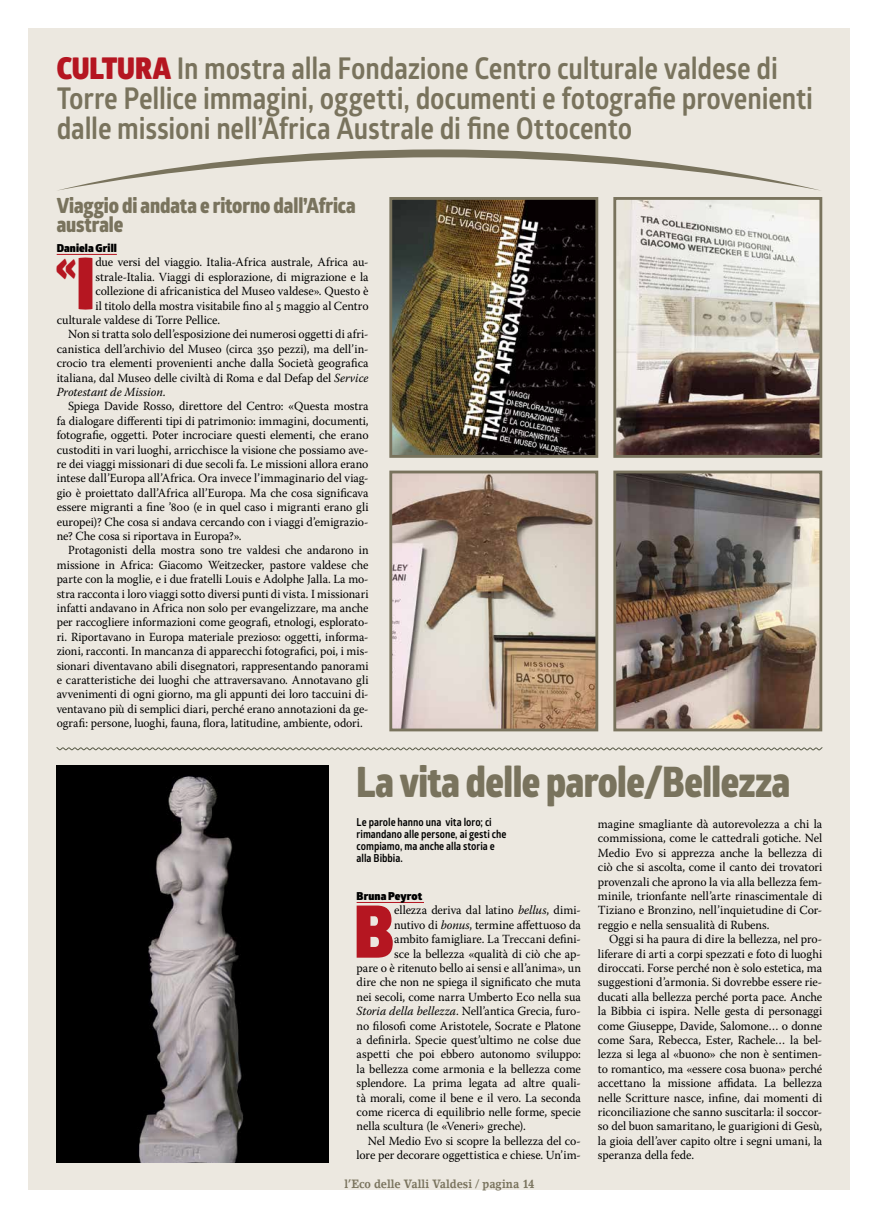
<style>
.page{position:relative;width:879px;height:1219px;background:#fff}
.page>*{position:absolute;margin:0;border:0;box-sizing:border-box;transform-origin:0 0}
.t1{font:900 72.4px "Glober";color:#b51621;scale:.88 1}
.t2{font:800 42px "Glober";letter-spacing:-.015em;color:#79735d;scale:.85 1}
.t3{font:900 40.9px "Glober";color:#b51621;scale:.88 1}
.t4{font:700 30px/30px "Glober";letter-spacing:-.005em;color:#79735d;scale:.88 1}
.t5{font:800 21px/19px "Glober";letter-spacing:-.005em;color:#79735d;scale:.88 1}
.t6{font:12.4px/14.4px "Warnock Pro";letter-spacing:-.005em;color:#000;text-align:justify;scale:.96 1}
.t7{font:12.4px "Warnock Pro";letter-spacing:-.005em;color:#000;scale:.95 1}
.t8{font:italic 12.4px "Warnock Pro";letter-spacing:-.005em;color:#000;scale:.96 1}
.t9{font:700 12px "Lino Letter Std";letter-spacing:-.005em;color:#79735d;scale:.88 1}
.t10{font:700 11px/12px "Glober";color:#000;scale:.88 1}
.t11{font:900 11px "Glober";letter-spacing:.01em;color:#000}
.s1{font-weight:900;color:#b51621}
.s2{font-size:72.4px}
.s3{font-style:italic}
.s4{font-style:normal}
</style>
<div class="page">
<div style="left:28px;top:28px;width:821px;height:1162px;background:#ece8e0"></div>
<hr style="left:57px;top:254px;width:60px;height:1px;background:#b51621">
<svg style="left:58px;top:149px;width:762px;height:42px"></svg>
<img style="left:393px;top:201px;width:201px;height:253px">
<div style="left:389px;top:197px;width:209px;height:261px;border:3px solid #79735d"></div>
<img style="left:617px;top:201px;width:201px;height:253px">
<div style="left:613px;top:197px;width:209px;height:261px;border:3px solid #79735d"></div>
<img style="left:393px;top:475px;width:201px;height:252px">
<div style="left:389px;top:471px;width:209px;height:260px;border:3px solid #79735d"></div>
<img style="left:617px;top:475px;width:201px;height:252px">
<div style="left:613px;top:471px;width:209px;height:260px;border:3px solid #79735d"></div>
<hr style="left:357px;top:902px;width:67px;height:1px;background:#b51621">
<img style="left:57px;top:765px;width:272px;height:397px">
<svg style="left:56px;top:747px;width:766px;height:4px"></svg>
<h3 class="t4" style="left:57px;top:52px;width:861px"><span class="s1">CULTURA</span> In mostra alla Fondazione Centro culturale valdese di<br>Torre Pellice immagini, oggetti, documenti e fotografie provenienti dalle missioni nell’Africa Australe di fine Ottocento</h3>
<h3 class="t5" style="left:57px;top:196px;width:341px">Viaggio di andata e ritorno dall’Africa australe</h3>
<p class="t11" style="left:57px;top:240px;width:62px">Daniela Grill</p>
<h3 class="t3" style="left:56px;top:234px;width:46px">«<span class="s2">I</span></h3>
<p class="t6" style="left:95px;top:255px;width:286px">due versi del viaggio. Italia-Africa australe, Africa au-</p>
<p class="t6" style="left:95px;top:269px;width:286px">strale-Italia. Viaggi di esplorazione, di migrazione e la</p>
<p class="t6" style="left:95px;top:284px;width:286px">collezione di africanistica del Museo valdese». Questo è</p>
<p class="t6" style="left:95px;top:298px;width:286px">il titolo della mostra visitabile fino al 5 maggio al Centro</p>
<p class="t6" style="left:57px;top:313px;width:172px">culturale valdese di Torre Pellice.</p>
<p class="t6" style="left:68px;top:327px;width:314px">Non si tratta solo dell’esposizione dei numerosi oggetti di afri-</p>
<p class="t6" style="left:57px;top:341px;width:326px">canistica dell’archivio del Museo (circa 350 pezzi), ma dell’in-</p>
<p class="t6" style="left:57px;top:356px;width:326px">crocio tra elementi provenienti anche dalla Società geografica</p>
<p class="t6" style="left:57px;top:370px;width:326px">italiana, dal Museo delle civiltà di Roma e dal Defap del <span class="s3">Service</span></p>
<p class="t8" style="left:57px;top:384px;width:115px">Protestant de Mission<span class="s4">.</span></p>
<p class="t6" style="left:68px;top:399px;width:315px">Spiega Davide Rosso, direttore del Centro: «Questa mostra</p>
<p class="t6" style="left:57px;top:413px;width:326px">fa dialogare differenti tipi di patrimonio: immagini, documenti,</p>
<p class="t6" style="left:57px;top:428px;width:326px">fotografie, oggetti. Poter incrociare questi elementi, che erano</p>
<p class="t6" style="left:57px;top:442px;width:326px">custoditi in vari luoghi, arricchisce la visione che possiamo ave-</p>
<p class="t6" style="left:57px;top:457px;width:326px">re dei viaggi missionari di due secoli fa. Le missioni allora erano</p>
<p class="t6" style="left:57px;top:471px;width:326px">intese dall’Europa all’Africa. Ora invece l’immaginario del viag-</p>
<p class="t6" style="left:57px;top:485px;width:326px">gio è proiettato dall’Africa all’Europa. Ma che cosa significava</p>
<p class="t6" style="left:57px;top:500px;width:326px">essere migranti a fine ’800 (e in quel caso i migranti erano gli</p>
<p class="t6" style="left:57px;top:514px;width:326px">europei)? Che cosa si andava cercando con i viaggi d’emigrazio-</p>
<p class="t6" style="left:57px;top:529px;width:194px">ne? Che cosa si riportava in Europa?».</p>
<p class="t7" style="left:68px;top:543px;width:318px">Protagonisti della mostra sono tre valdesi che andarono in</p>
<p class="t7" style="left:57px;top:557px;width:330px">missione in Africa: Giacomo Weitzecker, pastore valdese che</p>
<p class="t7" style="left:57px;top:572px;width:330px">parte con la moglie, e i due fratelli Louis e Adolphe Jalla. La mo-</p>
<p class="t7" style="left:57px;top:586px;width:330px">stra racconta i loro viaggi sotto diversi punti di vista. I missionari</p>
<p class="t7" style="left:57px;top:600px;width:330px">infatti andavano in Africa non solo per evangelizzare, ma anche</p>
<p class="t7" style="left:57px;top:615px;width:330px">per raccogliere informazioni come geografi, etnologi, esplorato-</p>
<p class="t7" style="left:57px;top:629px;width:330px">ri. Riportavano in Europa materiale prezioso: oggetti, informa-</p>
<p class="t7" style="left:57px;top:644px;width:330px">zioni, racconti. In mancanza di apparecchi fotografici, poi, i mis-</p>
<p class="t7" style="left:57px;top:658px;width:330px">sionari diventavano abili disegnatori, rappresentando panorami</p>
<p class="t7" style="left:57px;top:672px;width:330px">e caratteristiche dei luoghi che attraversavano. Annotavano gli</p>
<p class="t7" style="left:57px;top:687px;width:330px">avvenimenti di ogni giorno, ma gli appunti dei loro taccuini di-</p>
<p class="t7" style="left:57px;top:701px;width:330px">ventavano più di semplici diari, perché erano annotazioni da ge-</p>
<p class="t7" style="left:57px;top:716px;width:324px">ografi: persone, luoghi, fauna, flora, latitudine, ambiente, odori.</p>
<h2 class="t2" style="left:356px;top:750px;width:512px">La vita delle parole/Bellezza</h2>
<p class="t10" style="left:357px;top:816px;width:172px">Le parole hanno una vita loro; ci rimandano alle persone, ai gesti che compiamo, ma anche alla storia e alla Bibbia.</p>
<p class="t11" style="left:357px;top:888px;width:67px">Bruna Peyrot</p>
<h1 class="t1" style="left:354px;top:876px;width:47px">B</h1>
<p class="t6" style="left:394px;top:903px;width:196px">ellezza deriva dal latino <span class="s3">bellus</span>, dimi-</p>
<p class="t6" style="left:394px;top:917px;width:196px">nutivo di <span class="s3">bonus</span>, termine affettuoso da</p>
<p class="t6" style="left:394px;top:932px;width:196px">ambito famigliare. La Treccani defini-</p>
<p class="t6" style="left:394px;top:946px;width:196px">sce la bellezza «qualità di ciò che ap-</p>
<p class="t6" style="left:357px;top:961px;width:235px">pare o è ritenuto bello ai sensi e all’anima», un</p>
<p class="t6" style="left:357px;top:975px;width:235px">dire che non ne spiega il significato che muta</p>
<p class="t6" style="left:357px;top:989px;width:235px">nei secoli, come narra Umberto Eco nella sua</p>
<p class="t6" style="left:357px;top:1004px;width:235px"><span class="s3">Storia della bellezza</span>. Nell’antica Grecia, furo-</p>
<p class="t6" style="left:357px;top:1018px;width:235px">no filosofi come Aristotele, Socrate e Platone</p>
<p class="t6" style="left:357px;top:1033px;width:235px">a definirla. Specie quest’ultimo ne colse due</p>
<p class="t6" style="left:357px;top:1047px;width:235px">aspetti che poi ebbero autonomo sviluppo:</p>
<p class="t6" style="left:357px;top:1061px;width:235px">la bellezza come armonia e la bellezza come</p>
<p class="t6" style="left:357px;top:1076px;width:235px">splendore. La prima legata ad altre quali-</p>
<p class="t6" style="left:357px;top:1090px;width:235px">tà morali, come il bene e il vero. La seconda</p>
<p class="t6" style="left:357px;top:1105px;width:235px">come ricerca di equilibrio nelle forme, specie</p>
<p class="t6" style="left:357px;top:1119px;width:178px">nella scultura (le «Veneri» greche).</p>
<p class="t6" style="left:368px;top:1133px;width:223px">Nel Medio Evo si scopre la bellezza del co-</p>
<p class="t6" style="left:357px;top:1148px;width:235px">lore per decorare oggettistica e chiese. Un’im-</p>
<p class="t9" style="left:344px;top:1176px;width:217px">l’Eco delle Valli Valdesi / pagina 14</p>
<p class="t6" style="left:598px;top:817px;width:235px">magine smagliante dà autorevolezza a chi la commissiona, come le cattedrali gotiche. Nel Medio Evo si apprezza anche la bellezza di ciò che si ascolta, come il canto dei trovatori provenzali che aprono la via alla bellezza fem&shy;minile, trionfante nell’arte rinascimentale di Tiziano e Bronzino, nell’inquietudine di Cor&shy;reggio e nella sensualità di Rubens.</p>
<p class="t6" style="left:598px;top:932px;width:235px;text-indent:11px">Oggi si ha paura di dire la bellezza, nel pro&shy;liferare di arti a corpi spezzati e foto di luoghi diroccati. Forse perché non è solo estetica, ma suggestioni d’armonia. Si dovrebbe essere rie&shy;ducati alla bellezza perché porta pace. Anche la Bibbia ci ispira. Nelle gesta di personaggi come Giuseppe, Davide, Salomone… o donne come Sara, Rebecca, Ester, Rachele… la bel&shy;lezza si lega al «buono» che non è sentimen&shy;to romantico, ma «essere cosa buona» perché accettano la missione affidata. La bellezza nelle Scritture nasce, infine, dai momenti di riconciliazione che sanno suscitarla: il soccor&shy;so del buon samaritano, le guarigioni di Gesù, la gioia dell’aver capito oltre i segni umani, la speranza della fede.</p>
</div>
